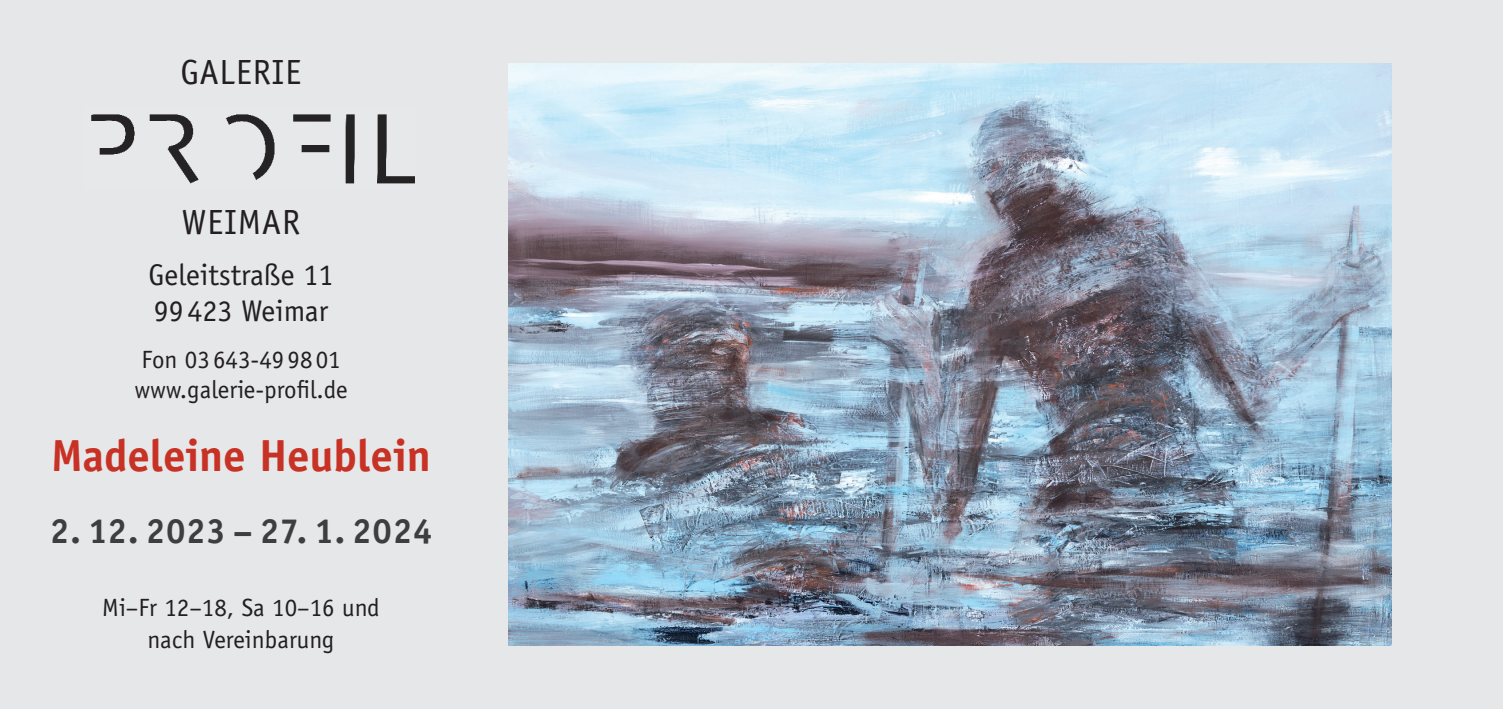
<style>
.page{position:relative;width:1503px;height:709px;background:#fff}
.page>*{position:absolute;margin:0;border:0;box-sizing:border-box;transform-origin:0 0}
.t1{font:700 45px "Officina Sans";letter-spacing:-.005em;color:#c83225}
.t2{font:700 35px "Officina Sans";letter-spacing:.02em;color:#3e3e3f}
.t3{font:35px "Officina Sans";letter-spacing:.02em;color:#231f20}
.t4{font:30px/36px "Officina Sans";color:#231f20}
.t5{font:25px/30px "Officina Sans";color:#231f20}
</style>
<div class="page">
<div style="left:0;top:0;width:1502px;height:709px;background:#e6e7e9"></div>
<img style="left:508px;top:64px;width:883px;height:581px">
<img style="left:91px;top:114px;width:324px;height:70px">
<h2 class="t3" style="left:180px;top:51px;width:122px">GALERIE</h2>
<h2 class="t3" style="left:182px;top:201px;width:120px">WEIMAR</h2>
<p class="t4" style="left:148px;top:256px;width:187px">Geleitstraße 11<br>99423 Weimar</p>
<p class="t5" style="left:134px;top:345px;width:215px">Fon 03 643-499801 www.galerie-profil.de</p>
<h1 class="t1" style="left:51px;top:427px;width:381px">Madeleine Heublein</h1>
<h2 class="t2" style="left:50px;top:509px;width:384px">2. 12. 2023 – 27. 1. 2024</h2>
<p class="t5" style="left:102px;top:591px;width:279px;line-height:32.5px;text-align:center">Mi–Fr 12–18, Sa 10–16 und nach Vereinbarung</p>
</div>
